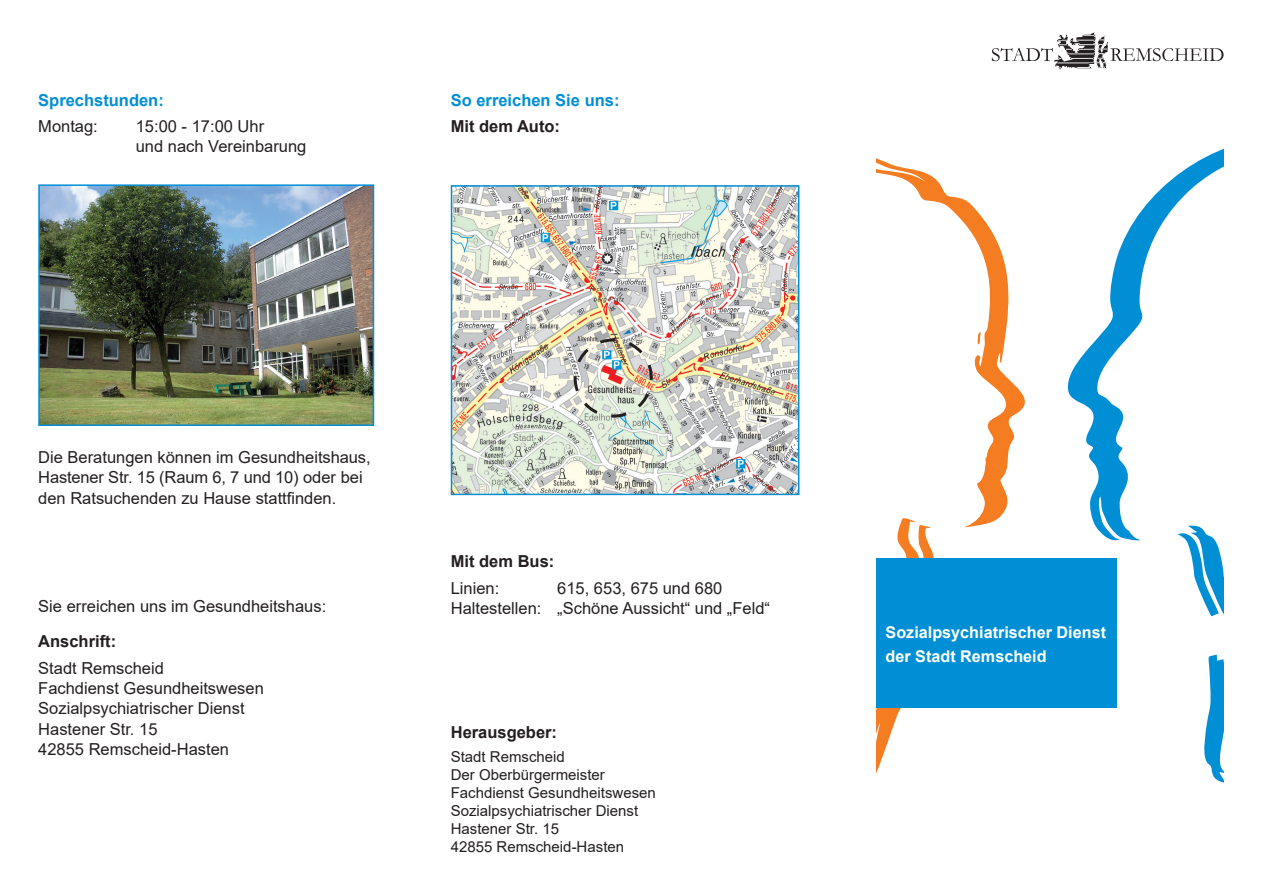
<style>
.page{position:relative;width:1263px;height:893px;background:#fff}
.page>*{position:absolute;margin:0;border:0;box-sizing:border-box;transform-origin:0 0}
.t1{font:16.5px/20.2px "Arial";color:#231f20}
.t2{font:700 16.5px "Arial";color:#231f20}
.t3{font:700 16.5px "Arial";color:#008fd5}
.t4{font:700 16.2px/24.3px "Arial";color:#fff}
.t5{font:15px/18px "Arial";color:#231f20}
</style>
<div class="page">
<svg style="left:1067px;top:153px;width:156px;height:388px"></svg>
<svg style="left:876px;top:158px;width:149px;height:370px"></svg>
<svg style="left:880px;top:517px;width:55px;height:41px"></svg>
<svg style="left:970px;top:402px;width:52px;height:125px"></svg>
<svg style="left:1178px;top:524px;width:45px;height:93px"></svg>
<svg style="left:1214px;top:149px;width:9px;height:6px"></svg>
<svg style="left:977px;top:332px;width:4px;height:12px"></svg>
<svg style="left:1204px;top:655px;width:19px;height:128px"></svg>
<svg style="left:876px;top:708px;width:25px;height:66px"></svg>
<div style="left:876px;top:558px;width:240px;height:150px;background:#008fd5"></div>
<img style="left:453px;top:187px;width:344px;height:306px">
<div style="left:451px;top:185px;width:348px;height:310px;border:1px solid #008fd5"></div>
<img style="left:572px;top:337px;width:82px;height:82px">
<img style="left:41px;top:187px;width:330px;height:236px">
<div style="left:38px;top:184px;width:336px;height:242px;border:2px solid #008fd5"></div>
<svg style="left:992px;top:33px;width:231px;height:36px"></svg>
<p class="t3" style="left:38px;top:88px;width:127px">Sprechstunden:</p>
<p class="t1" style="left:38px;top:116px;width:61px">Montag:</p>
<p class="t1" style="left:136px;top:116px;width:172px">15:00 - 17:00 Uhr<br>und nach Vereinbarung</p>
<p class="t3" style="left:451px;top:88px;width:170px">So erreichen Sie uns:</p>
<p class="t2" style="left:451px;top:115px;width:111px">Mit dem Auto:</p>
<p class="t1" style="left:38px;top:447px;width:334px">Die Beratungen können im Gesundheitshaus,<br>Hastener Str. 15 (Raum 6, 7 und 10) oder bei den Ratsuchenden zu Hause stattfinden.</p>
<p class="t1" style="left:38px;top:596px;width:289px">Sie erreichen uns im Gesundheitshaus:</p>
<p class="t2" style="left:38px;top:630px;width:79px">Anschrift:</p>
<p class="t1" style="left:38px;top:658px;width:227px">Stadt Remscheid<br>Fachdienst Gesundheitswesen<br>Sozialpsychiatrischer Dienst<br>Hastener Str. 15<br>42855 Remscheid-Hasten</p>
<p class="t2" style="left:451px;top:550px;width:105px">Mit dem Bus:</p>
<p class="t1" style="left:451px;top:578px;width:50px">Linien:</p>
<p class="t1" style="left:451px;top:578px;width:321px;text-indent:107px">615, 653, 675 und 680<br>Haltestellen: „Schöne Aussicht“ und „Feld“</p>
<p class="t2" style="left:451px;top:721px;width:108px">Herausgeber:</p>
<p class="t5" style="left:451px;top:748px;width:207px">Stadt Remscheid<br>Der Oberbürgermeister<br>Fachdienst Gesundheitswesen<br>Sozialpsychiatrischer Dienst<br>Hastener Str. 15<br>42855 Remscheid-Hasten</p>
<p class="t4" style="left:885px;top:620px;width:222px">Sozialpsychiatrischer Dienst der Stadt Remscheid</p>
</div>
